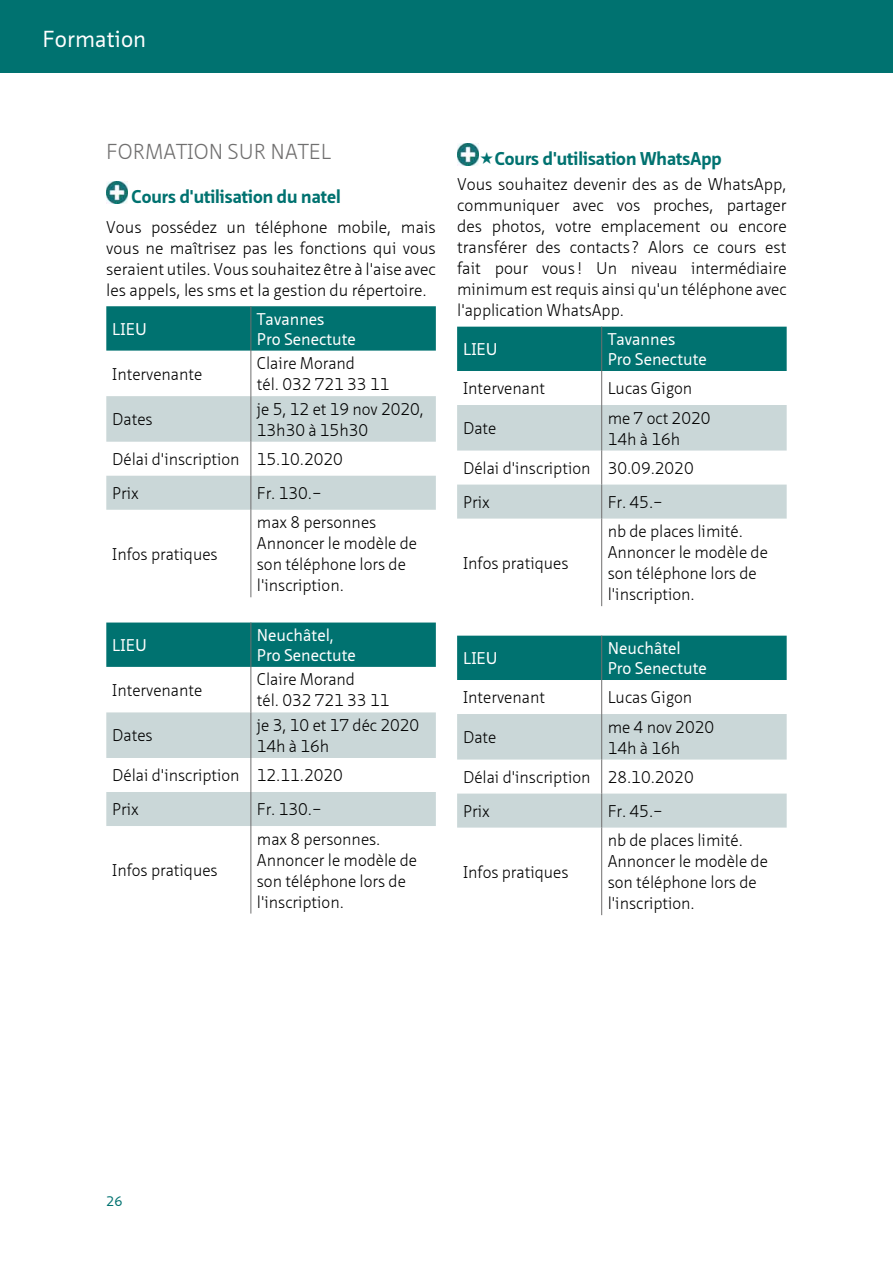
<style>
.page{position:relative;width:893px;height:1263px;background:#fff}
.page>*{position:absolute;margin:0;border:0;box-sizing:border-box;transform-origin:0 0}
.t1{font:22.5px "Neue Sans Pro";letter-spacing:.005em;color:#fff}
.t2{font:300 21px "Neue Sans Pro";color:#706f6f}
.t3{font:700 18px "Neue Sans Pro";color:#007270}
.t4{font:300 16.5px/21px "Neue Sans Pro";color:#000}
.t5{font:16.5px/19.8px "Neue Sans Pro";color:#fff}
.t6{font:13.5px "Neue Sans Pro";color:#007270}
</style>
<div class="page">
<div style="left:0;top:0;width:893px;height:72px;background:#007270"></div>
<img style="left:106px;top:182px;width:22px;height:21px">
<div style="left:106px;top:306px;width:330px;height:45px;background:#007270"></div>
<svg style="left:106px;top:396px;width:330px;height:114px"></svg>
<hr style="left:251px;top:306px;width:1px;height:45px;background:#706f6f">
<hr style="left:251px;top:351px;width:1px;height:45px;background:#706f6f">
<hr style="left:251px;top:442px;width:1px;height:34px;background:#706f6f">
<hr style="left:251px;top:510px;width:1px;height:87px;background:#706f6f">
<hr style="left:251px;top:396px;width:1px;height:46px;background:#706f6f">
<hr style="left:251px;top:476px;width:1px;height:34px;background:#706f6f">
<div style="left:106px;top:622px;width:330px;height:45px;background:#007270"></div>
<svg style="left:106px;top:712px;width:330px;height:114px"></svg>
<hr style="left:251px;top:622px;width:1px;height:45px;background:#706f6f">
<hr style="left:251px;top:667px;width:1px;height:45px;background:#706f6f">
<hr style="left:251px;top:758px;width:1px;height:34px;background:#706f6f">
<hr style="left:251px;top:826px;width:1px;height:87px;background:#706f6f">
<hr style="left:251px;top:712px;width:1px;height:46px;background:#706f6f">
<hr style="left:251px;top:792px;width:1px;height:34px;background:#706f6f">
<img style="left:457px;top:144px;width:22px;height:21px">
<div style="left:457px;top:327px;width:330px;height:44px;background:#007270"></div>
<svg style="left:457px;top:405px;width:330px;height:114px"></svg>
<hr style="left:601px;top:327px;width:1px;height:44px;background:#706f6f">
<hr style="left:601px;top:371px;width:1px;height:34px;background:#706f6f">
<hr style="left:601px;top:451px;width:1px;height:34px;background:#706f6f">
<hr style="left:601px;top:519px;width:1px;height:87px;background:#706f6f">
<hr style="left:601px;top:405px;width:1px;height:46px;background:#706f6f">
<hr style="left:601px;top:485px;width:1px;height:34px;background:#706f6f">
<div style="left:457px;top:636px;width:330px;height:44px;background:#007270"></div>
<svg style="left:457px;top:714px;width:330px;height:114px"></svg>
<hr style="left:601px;top:636px;width:1px;height:44px;background:#706f6f">
<hr style="left:601px;top:680px;width:1px;height:34px;background:#706f6f">
<hr style="left:601px;top:759px;width:1px;height:34px;background:#706f6f">
<hr style="left:601px;top:828px;width:1px;height:87px;background:#706f6f">
<hr style="left:601px;top:714px;width:1px;height:45px;background:#706f6f">
<hr style="left:601px;top:793px;width:1px;height:35px;background:#706f6f">
<h1 class="t1" style="left:43px;top:24px;width:105px">Formation</h1>
<p class="t2" style="left:106px;top:138px;width:226px">FORMATION SUR NATEL</p>
<p class="t3" style="left:132px;top:185px;width:211px">Cours d'utilisation du natel</p>
<p class="t4" style="left:106px;top:216px;width:331px;text-align:justify">Vous possédez un téléphone mobile, mais vous ne maîtrisez pas les fonctions qui vous seraient utiles. Vous souhaitez être à l'aise avec les appels, les sms et la gestion du répertoire.</p>
<p class="t5" style="left:112px;top:319px;width:36px">LIEU</p>
<p class="t5" style="left:257px;top:309px;width:101px">Tavannes<br>Pro Senectute</p>
<p class="t4" style="left:112px;top:363px;width:92px">Intervenante</p>
<p class="t4" style="left:257px;top:353px;width:134px">Claire Morand<br>tél. 032 721 33 11</p>
<p class="t4" style="left:112px;top:409px;width:42px">Dates</p>
<p class="t4" style="left:257px;top:398px;width:169px">je 5, 12 et 19 nov 2020,<br>13h30 à 15h30</p>
<p class="t4" style="left:112px;top:442px;width:232px;line-height:34px">Délai d'inscription 15.10.2020<br>Prix</p>
<p class="t4" style="left:257px;top:482px;width:66px">Fr. 130.–</p>
<p class="t4" style="left:112px;top:543px;width:107px">Infos pratiques</p>
<p class="t4" style="left:257px;top:512px;width:162px">max 8 personnes<br>Annoncer le modèle de son téléphone lors de l'inscription.</p>
<p class="t5" style="left:112px;top:635px;width:36px">LIEU</p>
<p class="t5" style="left:257px;top:625px;width:101px">Neuchâtel,<br>Pro Senectute</p>
<p class="t4" style="left:112px;top:679px;width:92px">Intervenante</p>
<p class="t4" style="left:257px;top:669px;width:134px">Claire Morand<br>tél. 032 721 33 11</p>
<p class="t4" style="left:112px;top:725px;width:42px">Dates</p>
<p class="t4" style="left:257px;top:714px;width:164px">je 3, 10 et 17 déc 2020<br>14h à 16h</p>
<p class="t4" style="left:112px;top:758px;width:232px;line-height:34px">Délai d'inscription 12.11.2020<br>Prix</p>
<p class="t4" style="left:257px;top:799px;width:66px">Fr. 130.–</p>
<p class="t4" style="left:112px;top:859px;width:107px">Infos pratiques</p>
<p class="t4" style="left:257px;top:828px;width:162px">max 8 personnes.<br>Annoncer le modèle de son téléphone lors de l'inscription.</p>
<p class="t3" style="left:495px;top:147px;width:228px">Cours d'utilisation WhatsApp</p>
<p class="t4" style="left:457px;top:174px;width:331px;text-align:justify">Vous souhaitez devenir des as de WhatsApp, communiquer avec vos proches, partager des photos, votre emplacement ou encore transférer des contacts ? Alors ce cours est fait pour vous ! Un niveau intermédiaire minimum est requis ainsi qu'un téléphone avec l'application WhatsApp.</p>
<p class="t5" style="left:463px;top:339px;width:36px">LIEU</p>
<p class="t5" style="left:608px;top:329px;width:101px">Tavannes<br>Pro Senectute</p>
<p class="t4" style="left:463px;top:378px;width:83px">Intervenant</p>
<p class="t4" style="left:608px;top:378px;width:86px">Lucas Gigon</p>
<p class="t4" style="left:463px;top:417px;width:35px">Date</p>
<p class="t4" style="left:608px;top:407px;width:104px">me 7 oct 2020<br>14h à 16h</p>
<p class="t4" style="left:463px;top:451px;width:232px;line-height:34px">Délai d'inscription 30.09.2020<br>Prix</p>
<p class="t4" style="left:608px;top:491px;width:57px">Fr. 45.–</p>
<p class="t4" style="left:463px;top:552px;width:107px">Infos pratiques</p>
<p class="t4" style="left:608px;top:521px;width:162px">nb de places limité.<br>Annoncer le modèle de son téléphone lors de l'inscription.</p>
<p class="t5" style="left:463px;top:648px;width:36px">LIEU</p>
<p class="t5" style="left:608px;top:638px;width:101px">Neuchâtel<br>Pro Senectute</p>
<p class="t4" style="left:463px;top:687px;width:83px">Intervenant</p>
<p class="t4" style="left:608px;top:687px;width:86px">Lucas Gigon</p>
<p class="t4" style="left:463px;top:726px;width:35px">Date</p>
<p class="t4" style="left:608px;top:716px;width:108px">me 4 nov 2020<br>14h à 16h</p>
<p class="t4" style="left:463px;top:760px;width:232px;line-height:34px">Délai d'inscription 28.10.2020<br>Prix</p>
<p class="t4" style="left:608px;top:800px;width:57px">Fr. 45.–</p>
<p class="t4" style="left:463px;top:861px;width:107px">Infos pratiques</p>
<p class="t4" style="left:608px;top:829px;width:162px">nb de places limité.<br>Annoncer le modèle de son téléphone lors de l'inscription.</p>
<p class="t6" style="left:106px;top:1192px;width:18px">26</p>
</div>
